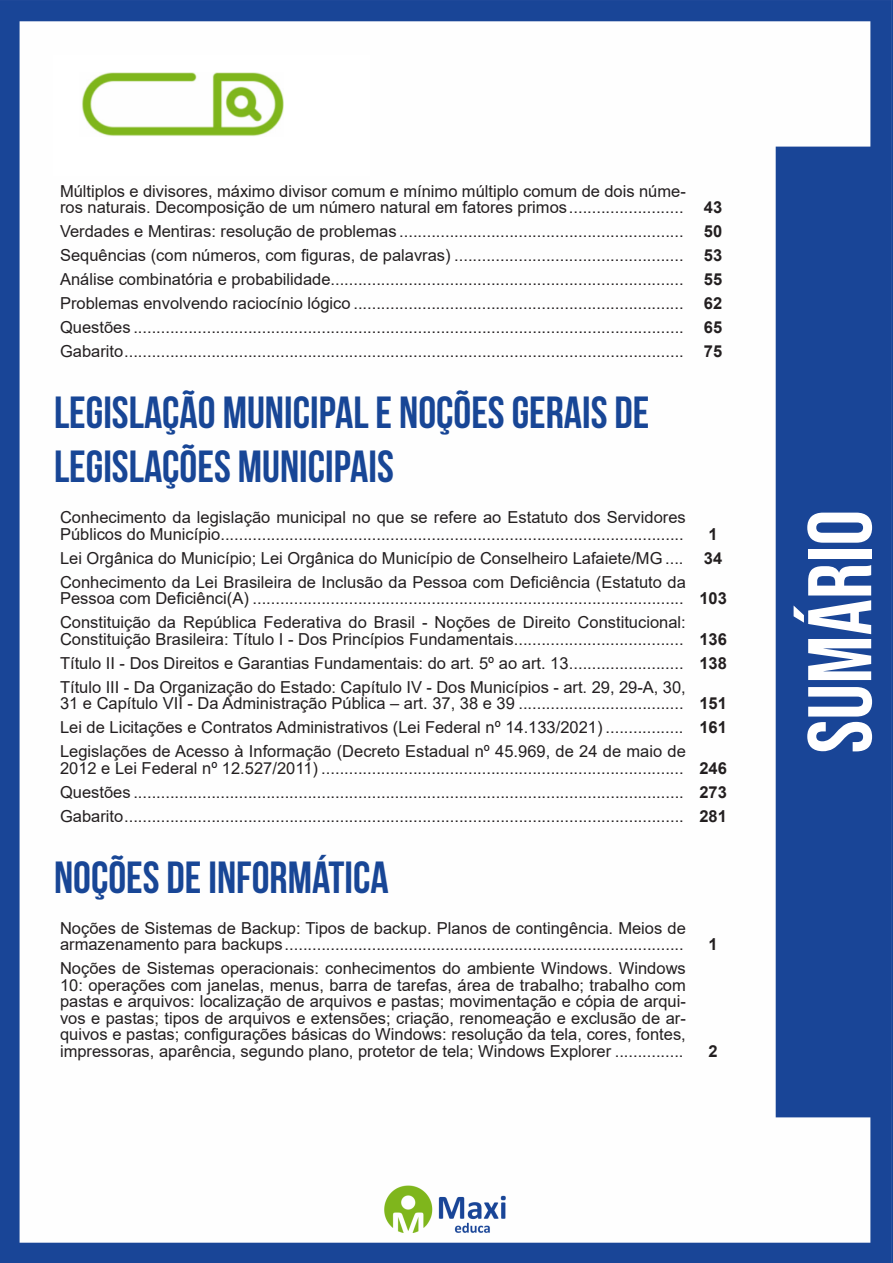
<style>
.page{position:relative;width:893px;height:1263px;background:#fff}
.page>*{position:absolute;margin:0;border:0;box-sizing:border-box;transform-origin:0 0}
.t1{font:90px "Bebas Neue";color:#fff}
.t2{font:700 45px "Bebas Neue";color:#184696}
.ALTERNATIVAS{font:16.5px/16.5px "Arial";color:#231f20}
.INDICE{font:700 16.5px "Arial";color:#231f20}
</style>
<div class="page">
<img style="left:0;top:0;width:893px;height:1263px">
<div style="left:53px;top:55px;width:317px;height:121px;background:#fff"></div>
<img style="left:82px;top:72px;width:201px;height:64px">
<p class="ALTERNATIVAS" style="left:60px;top:182px;width:627px">Múltiplos e divisores, máximo divisor comum e mínimo múltiplo comum de dois núme&shy;ros naturais. Decomposição de um número natural em fatores primos.........................</p>
<p class="INDICE" style="left:704px;top:196px;width:20px">43</p>
<p class="ALTERNATIVAS" style="left:60px;top:223px;width:625px">Verdades e Mentiras: resolução de problemas ..............................................................</p>
<p class="INDICE" style="left:704px;top:220px;width:20px">50</p>
<p class="ALTERNATIVAS" style="left:60px;top:247px;width:625px">Sequências (com números, com figuras, de palavras) ..................................................</p>
<p class="INDICE" style="left:704px;top:244px;width:20px">53</p>
<p class="ALTERNATIVAS" style="left:60px;top:271px;width:625px">Análise combinatória e probabilidade.............................................................................</p>
<p class="INDICE" style="left:704px;top:268px;width:20px">55</p>
<p class="ALTERNATIVAS" style="left:60px;top:295px;width:625px">Problemas envolvendo raciocínio lógico ........................................................................</p>
<p class="INDICE" style="left:704px;top:292px;width:20px">62</p>
<p class="ALTERNATIVAS" style="left:60px;top:319px;width:625px">Questões ........................................................................................................................</p>
<p class="INDICE" style="left:704px;top:316px;width:20px">65</p>
<p class="ALTERNATIVAS" style="left:60px;top:343px;width:625px">Gabarito..........................................................................................................................</p>
<p class="INDICE" style="left:704px;top:340px;width:20px">75</p>
<p class="t2" style="left:54px;top:388px;width:597px">LEGISLAÇÃO MUNICIPAL E NOÇÕES GERAIS DE</p>
<p class="t2" style="left:54px;top:442px;width:341px">LEGISLAÇÕES MUNICIPAIS</p>
<p class="ALTERNATIVAS" style="left:60px;top:509px;width:627px">Conhecimento da legislação municipal no que se refere ao Estatuto dos Servidores<br>Públicos do Município.....................................................................................................</p>
<p class="INDICE" style="left:708px;top:522px;width:11px">1</p>
<p class="ALTERNATIVAS" style="left:60px;top:550px;width:625px">Lei Orgânica do Município; Lei Orgânica do Município de Conselheiro Lafaiete/MG ....</p>
<p class="INDICE" style="left:704px;top:546px;width:20px">34</p>
<p class="ALTERNATIVAS" style="left:60px;top:574px;width:627px">Conhecimento da Lei Brasileira de Inclusão da Pessoa com Deficiência (Estatuto da<br>Pessoa com Deficiênci(A) ..............................................................................................</p>
<p class="INDICE" style="left:699px;top:587px;width:29px">103</p>
<p class="ALTERNATIVAS" style="left:60px;top:614px;width:627px">Constituição da República Federativa do Brasil - Noções de Direito Constitucional:<br>Constituição Brasileira: Título I - Dos Princípios Fundamentais.....................................</p>
<p class="INDICE" style="left:699px;top:627px;width:29px">136</p>
<p class="ALTERNATIVAS" style="left:60px;top:655px;width:625px">Título II - Dos Direitos e Garantias Fundamentais: do art. 5º ao art. 13.........................</p>
<p class="INDICE" style="left:699px;top:651px;width:29px">138</p>
<p class="ALTERNATIVAS" style="left:60px;top:679px;width:627px">Título III - Da Organização do Estado: Capítulo IV - Dos Municípios - art. 29, 29-A, 30,<br>31 e Capítulo VII - Da Administração Pública – art. 37, 38 e 39 ....................................</p>
<p class="INDICE" style="left:699px;top:692px;width:29px">151</p>
<p class="ALTERNATIVAS" style="left:60px;top:719px;width:625px">Lei de Licitações e Contratos Administrativos (Lei Federal nº 14.133/2021) .................</p>
<p class="INDICE" style="left:699px;top:716px;width:29px">161</p>
<p class="ALTERNATIVAS" style="left:60px;top:743px;width:627px">Legislações de Acesso à Informação (Decreto Estadual nº 45.969, de 24 de maio de<br>2012 e Lei Federal nº 12.527/2011) ...............................................................................</p>
<p class="INDICE" style="left:699px;top:756px;width:29px">246</p>
<p class="ALTERNATIVAS" style="left:60px;top:784px;width:625px">Questões ........................................................................................................................</p>
<p class="INDICE" style="left:699px;top:780px;width:29px">273</p>
<p class="ALTERNATIVAS" style="left:60px;top:808px;width:625px">Gabarito..........................................................................................................................</p>
<p class="INDICE" style="left:699px;top:804px;width:29px">281</p>
<p class="t2" style="left:54px;top:853px;width:336px">NOÇÕES DE INFORMÁTICA</p>
<p class="ALTERNATIVAS" style="left:60px;top:920px;width:627px">Noções de Sistemas de Backup: Tipos de backup. Planos de contingência. Meios de armazenamento para backups.......................................................................................</p>
<p class="INDICE" style="left:708px;top:933px;width:11px">1</p>
<p class="ALTERNATIVAS" style="left:60px;top:960px;width:627px;text-align:justify">Noções de Sistemas operacionais: conhecimentos do ambiente Windows. Windows 10: operações com janelas, menus, barra de tarefas, área de trabalho; trabalho com pastas e arquivos: localização de arquivos e pastas; movimentação e cópia de arqui&shy;vos e pastas; tipos de arquivos e extensões; criação, renomeação e exclusão de ar&shy;quivos e pastas; configurações básicas do Windows: resolução da tela, cores, fontes, impressoras, aparência, segundo plano, protetor de tela; Windows Explorer ...............</p>
<p class="INDICE" style="left:708px;top:1039px;width:11px">2</p>
<h1 class="t1" style="left:789px;top:753px;width:245px;rotate:-90deg">sumário</h1>
</div>
